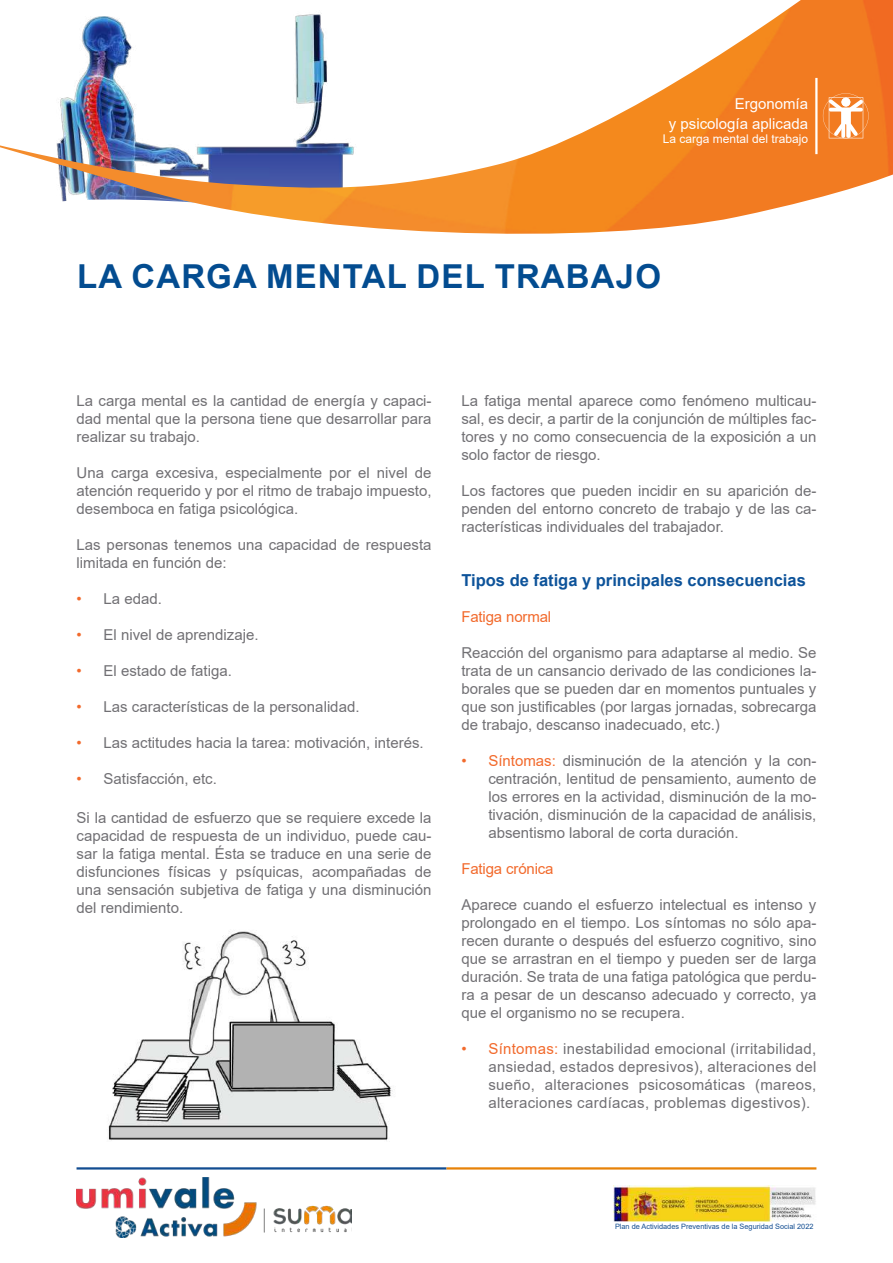
<style>
.page{position:relative;width:893px;height:1263px;background:#fff}
.page>*{position:absolute;margin:0;border:0;box-sizing:border-box;transform-origin:0 0}
.t1{font:700 33px "Arial";letter-spacing:.035em;color:#034c90}
.t2{font:700 16.5px "Arial";color:#0d539a}
.t3{font:15px/18px "Arial";color:#717074;text-align:justify}
.t4{font:15px/19.6px "Arial";color:#fff;text-align:right}
.t5{font:15px "Arial";letter-spacing:-.01em;color:#f26a2c}
.t6{font:12px "Arial";color:#fff}
.t7{font:7.35px "Arial";color:#124d91}
.s1{color:#f26a2c}
</style>
<div class="page">
<img style="left:614px;top:1185px;width:202px;height:36px">
<hr style="left:77px;top:1167px;width:369px;height:2px;background:#124d91">
<hr style="left:446px;top:1167px;width:370px;height:2px;background:#e78208">
<img style="left:77px;top:1178px;width:275px;height:59px">
<img style="left:0;top:0;width:893px;height:234px">
<svg style="left:823px;top:93px;width:46px;height:45px"></svg>
<hr style="left:815px;top:78px;width:2px;height:76px;background:#fff">
<img style="left:108px;top:931px;width:285px;height:210px">
<p class="t4" style="left:669px;top:94px;width:141px">Ergonomía<br>y psicología aplicada</p>
<p class="t6" style="left:663px;top:130px;width:147px">La carga mental del trabajo</p>
<h1 class="t1" style="left:77px;top:253px;width:585px">LA CARGA MENTAL DEL TRABAJO</h1>
<p class="t3" style="left:77px;top:392px;width:357px">La carga mental es la cantidad de energía y capaci&shy;dad mental que la persona tiene que desarrollar para realizar su trabajo.</p>
<p class="t3" style="left:77px;top:464px;width:357px">Una carga excesiva, especialmente por el nivel de atención requerido y por el ritmo de trabajo impuesto, desemboca en fatiga psicológica.</p>
<p class="t3" style="left:77px;top:536px;width:357px">Las personas tenemos una capacidad de respuesta limitada en función de:</p>
<p class="t3" style="left:77px;top:590px;width:87px"><span class="s1">•</span> La edad.</p>
<p class="t3" style="left:77px;top:626px;width:184px"><span class="s1">•</span> El nivel de aprendizaje.</p>
<p class="t3" style="left:77px;top:662px;width:157px"><span class="s1">•</span> El estado de fatiga.</p>
<p class="t3" style="left:77px;top:698px;width:284px"><span class="s1">•</span> Las características de la personalidad.</p>
<p class="t3" style="left:77px;top:734px;width:349px"><span class="s1">•</span> Las actitudes hacia la tarea: motivación, interés.</p>
<p class="t3" style="left:77px;top:770px;width:142px"><span class="s1">•</span> Satisfacción, etc.</p>
<p class="t3" style="left:77px;top:809px;width:357px">Si la cantidad de esfuerzo que se requiere excede la capacidad de respuesta de un individuo, puede cau&shy;sar la fatiga mental. Ésta se traduce en una serie de disfunciones físicas y psíquicas, acompañadas de una sensación subjetiva de fatiga y una disminución del rendimiento.</p>
<p class="t3" style="left:461px;top:392px;width:357px">La fatiga mental aparece como fenómeno multicau&shy;sal, es decir, a partir de la conjunción de múltiples fac&shy;tores y no como consecuencia de la exposición a un solo factor de riesgo.</p>
<p class="t3" style="left:461px;top:482px;width:357px">Los factores que pueden incidir en su aparición de&shy;penden del entorno concreto de trabajo y de las ca&shy;racterísticas individuales del trabajador.</p>
<p class="t2" style="left:461px;top:568px;width:346px">Tipos de fatiga y principales consecuencias</p>
<p class="t5" style="left:461px;top:606px;width:91px">Fatiga normal</p>
<p class="t3" style="left:461px;top:644px;width:357px">Reacción del organismo para adaptarse al medio. Se trata de un cansancio derivado de las condiciones la&shy;borales que se pueden dar en momentos puntuales y que son justificables (por largas jornadas, sobrecarga de trabajo, descanso inadecuado, etc.)</p>
<p class="t3" style="left:488px;top:752px;width:330px;text-indent:-27px"><span class="s1">• Síntomas:</span> disminución de la atención y la con&shy;centración, lentitud de pensamiento, aumento de los errores en la actividad, disminución de la mo&shy;tivación, disminución de la capacidad de análisis, absentismo laboral de corta duración.</p>
<p class="t5" style="left:461px;top:858px;width:94px">Fatiga crónica</p>
<p class="t3" style="left:461px;top:896px;width:357px">Aparece cuando el esfuerzo intelectual es intenso y prolongado en el tiempo. Los síntomas no sólo apa&shy;recen durante o después del esfuerzo cognitivo, sino que se arrastran en el tiempo y pueden ser de larga duración. Se trata de una fatiga patológica que perdu&shy;ra a pesar de un descanso adecuado y correcto, ya que el organismo no se recupera.</p>
<p class="t3" style="left:488px;top:1040px;width:329px;text-indent:-27px"><span class="s1">• Síntomas:</span> inestabilidad emocional (irritabilidad, ansiedad, estados depresivos), alteraciones del sueño, alteraciones psicosomáticas (mareos, alteraciones cardíacas, problemas digestivos).</p>
<p class="t7" style="left:615px;top:1221px;width:200px">Plan de Actividades Preventivas de la Seguridad Social 2022</p>
</div>
